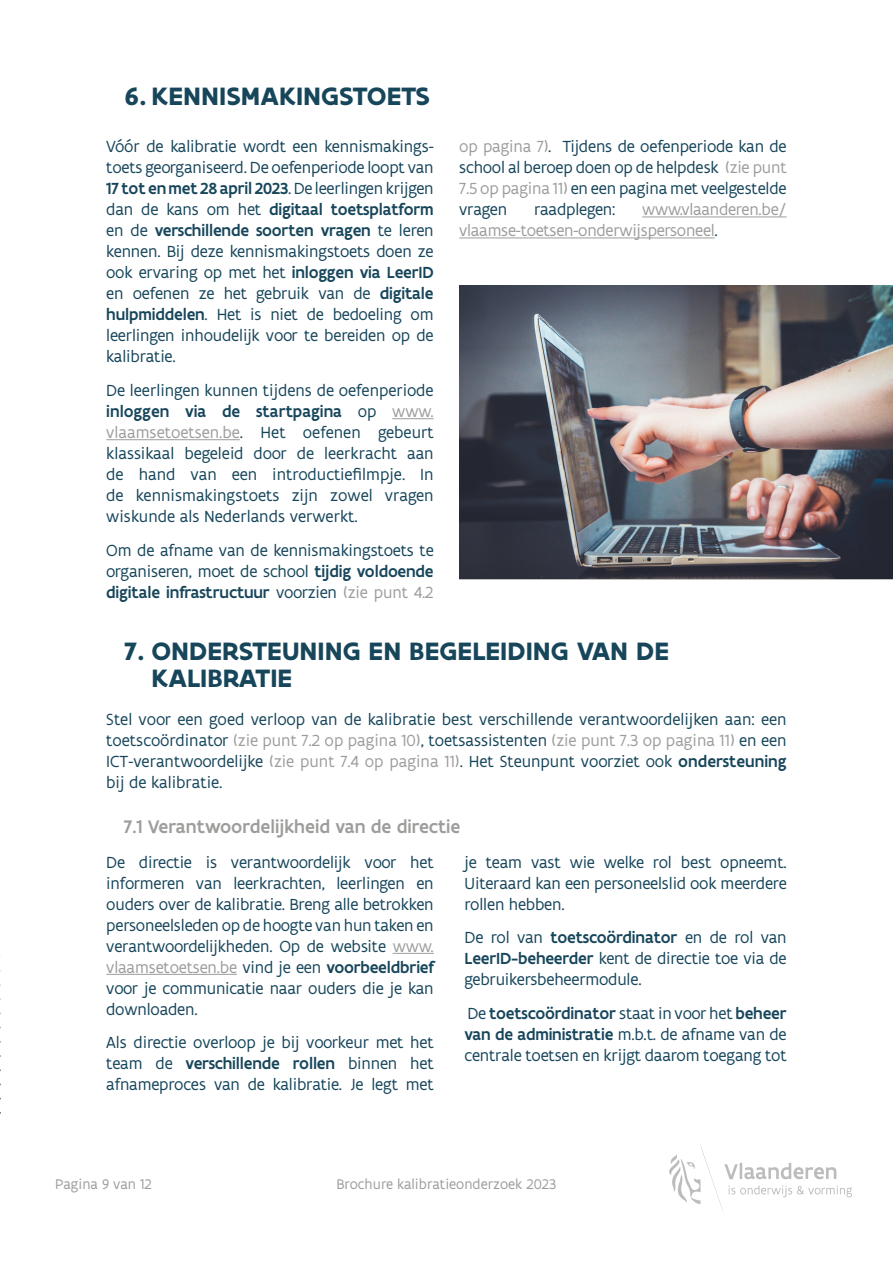
<style>
.page{position:relative;width:893px;height:1263px;background:#fff}
.page>*{position:absolute;margin:0;border:0;box-sizing:border-box;transform-origin:0 0}
.t1{font:700 27px/27px "Flanders Art Sans";color:#17465b}
.t2{font:500 19.5px "Flanders Art Sans";color:#9d9d9c}
.t3{font:17.25px/21px "Flanders Art Sans";letter-spacing:-.01em;color:#17465b;text-align:justify}
.t4{font:17.25px/21px "Flanders Art Sans";letter-spacing:-.015em;color:#9d9d9c}
.t5{font:15px "Flanders Art Sans";color:#9d9d9c}
.s1{font-weight:500}
.s2{color:#9d9d9c}
.s3{color:#17465b}
</style>
<div class="page">
<svg style="left:0;top:956px;width:1px;height:158px"></svg>
<img style="left:459px;top:286px;width:433px;height:293px">
<svg style="left:669px;top:1145px;width:183px;height:66px"></svg>
<hr style="left:392px;top:418px;width:42px;height:1px;background:#9d9d9c">
<hr style="left:106px;top:439px;width:134px;height:1px;background:#9d9d9c">
<hr style="left:642px;top:217px;width:145px;height:1px;background:#9d9d9c">
<hr style="left:459px;top:238px;width:256px;height:1px;background:#9d9d9c">
<hr style="left:393px;top:953px;width:41px;height:1px;background:#9d9d9c">
<hr style="left:106px;top:974px;width:131px;height:1px;background:#9d9d9c">
<h1 class="t1" style="left:124px;top:83px;width:307px">6. KENNISMAKINGSTOETS</h1>
<p class="t3" style="left:106px;top:136px;width:329px">Vóór de kalibratie wordt een kennismakings&shy;toets georganiseerd. De oefenperiode loopt van <span class="s1">17 tot en met 28 april 2023</span>. De leerlingen krijgen dan de kans om het <span class="s1">digitaal toetsplatform </span>en de <span class="s1">verschillende soorten vragen</span> te leren kennen. Bij deze kennismakingstoets doen ze ook ervaring op met het <span class="s1">inloggen via LeerID </span>en oefenen ze het gebruik van de <span class="s1">digitale hulpmiddelen</span>. Het is niet de bedoeling om leerlingen inhoudelijk voor te bereiden op de kalibratie.</p>
<p class="t3" style="left:106px;top:379px;width:329px">De leerlingen kunnen tijdens de oefenperiode <span class="s1">inloggen via de startpagina</span> op <span class="s2">www. vlaamsetoetsen.be</span>. Het oefenen gebeurt klassikaal begeleid door de leerkracht aan de hand van een introductiefilmpje. In de kennismakingstoets zijn zowel vragen wiskunde als Nederlands verwerkt.</p>
<p class="t3" style="left:106px;top:539px;width:329px">Om de afname van de kennismakingstoets te organiseren, moet de school <span class="s1">tijdig voldoende digitale infrastructuur</span> voorzien <span class="s2">(zie punt 4.2</span></p>
<p class="t3" style="left:459px;top:136px;width:329px"><span class="s2">op pagina 7)</span>. Tijdens de oefenperiode kan de school al beroep doen op de helpdesk <span class="s2">(zie punt 7.5 op pagina 11)</span> en een pagina met veelgestelde vragen</p>
<p class="t4" style="left:459px;top:199px;width:329px;text-indent:183px">www.vlaanderen.be/ vlaamse-toetsen-onderwijspersoneel<span class="s3">.</span></p>
<p class="t3" style="left:534px;top:199px;width:83px">raadplegen:</p>
<h1 class="t1" style="left:151px;top:638px;width:519px;text-indent:-27px">7. ONDERSTEUNING EN BEGELEIDING VAN DE<br>KALIBRATIE</h1>
<p class="t3" style="left:106px;top:708px;width:682px">Stel voor een goed verloop van de kalibratie best verschillende verantwoordelijken aan: een toetscoördinator <span class="s2">(zie punt 7.2 op pagina 10)</span>, toetsassistenten <span class="s2">(zie punt 7.3 op pagina 11)</span> en een ICT-verantwoordelijke <span class="s2">(zie punt 7.4 op pagina 11)</span>. Het Steunpunt voorziet ook <span class="s1">ondersteuning </span>bij de kalibratie.</p>
<p class="t2" style="left:124px;top:814px;width:338px">7.1 Verantwoordelijkheid van de directie</p>
<p class="t3" style="left:106px;top:851px;width:329px">De directie is verantwoordelijk voor het informeren van leerkrachten, leerlingen en ouders over de kalibratie. Breng alle betrokken personeelsleden op de hoogte van hun taken en verantwoordelijkheden. Op de website <span class="s2">www. vlaamsetoetsen.be</span> vind je een <span class="s1">voorbeeldbrief </span>voor je communicatie naar ouders die je kan downloaden.</p>
<p class="t3" style="left:106px;top:1032px;width:329px">Als directie overloop je bij voorkeur met het team de <span class="s1">verschillende rollen</span> binnen het afnameproces van de kalibratie. Je legt met</p>
<p class="t3" style="left:465px;top:851px;width:324px">je team vast wie welke rol best opneemt.<br>Uiteraard kan een personeelslid ook meerdere rollen hebben.</p>
<p class="t3" style="left:465px;top:927px;width:324px">De rol van <span class="s1">toetscoördinator</span> en de rol van <span class="s1">LeerID-beheerder</span> kent de directie toe via de gebruikersbeheermodule.</p>
<p class="t3" style="left:465px;top:1003px;width:324px">De <span class="s1">toetscoördinator</span> staat in voor het <span class="s1">beheer van de administratie</span> m.b.t. de afname van de centrale toetsen en krijgt daarom toegang tot</p>
<p class="t5" style="left:55px;top:1175px;width:98px">Pagina 9 van 12</p>
<p class="t5" style="left:337px;top:1175px;width:221px">Brochure kalibratieonderzoek 2023</p>
</div>
